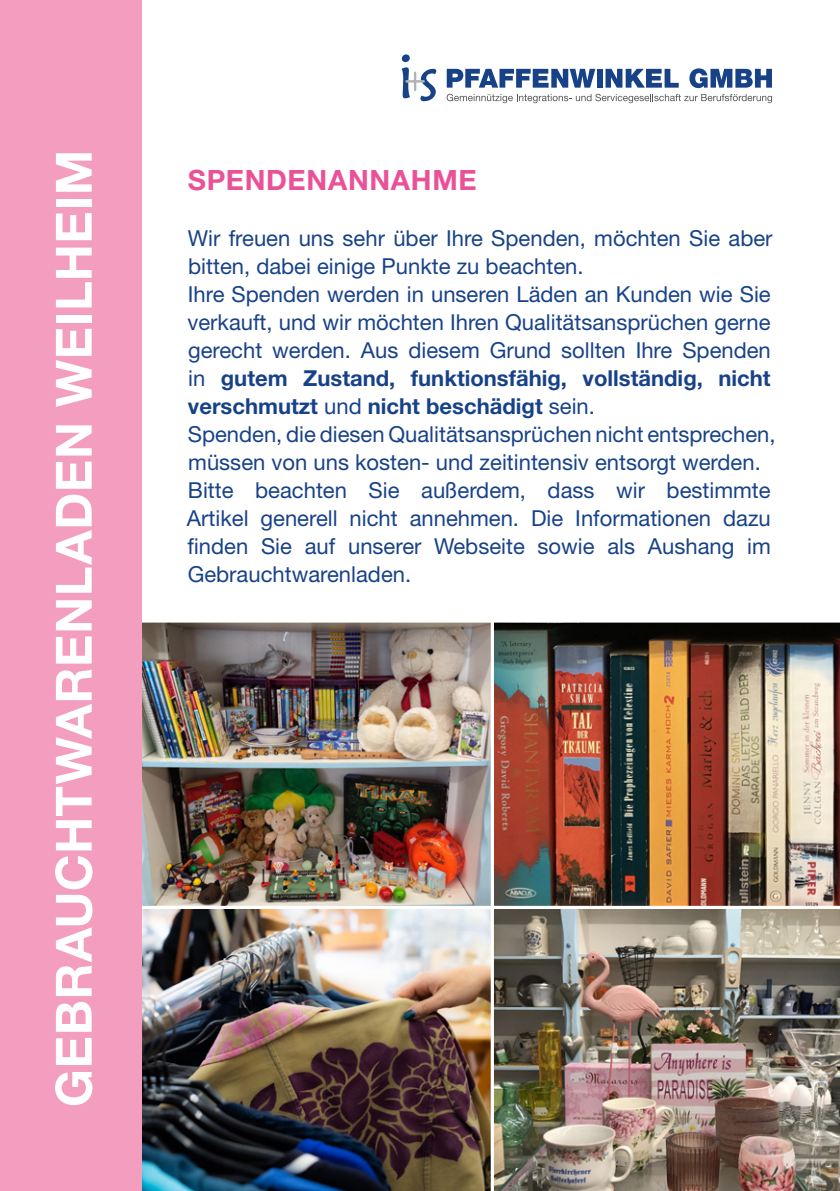
<style>
.page{position:relative;width:840px;height:1191px;background:#fff}
.page>*{position:absolute;margin:0;border:0;box-sizing:border-box;transform-origin:0 0}
.t1{font:700 50px "Helvetica Neue LT Std";letter-spacing:.01em;color:#fff}
.t2{font:700 28px "Helvetica Neue LT Std";letter-spacing:.025em;color:#ea5297}
.t3{font:22px/28px "Helvetica Neue LT Std";color:#184288}
.s1{font-weight:700}
</style>
<div class="page">
<img style="left:494px;top:622px;width:345px;height:284px">
<img style="left:142px;top:623px;width:347px;height:282px">
<div style="left:118px;top:619px;width:375px;height:290px;border:3px solid #fff"></div>
<img style="left:142px;top:906px;width:348px;height:285px">
<div style="left:401px;top:54px;width:8px;height:8px;background:#184287;border-radius:50%"></div>
<svg style="left:401px;top:67px;width:35px;height:34px"></svg>
<svg style="left:446px;top:69px;width:149px;height:19px"></svg>
<div style="left:596px;top:69px;width:6px;height:19px;background:#184287"></div>
<svg style="left:605px;top:69px;width:73px;height:19px"></svg>
<svg style="left:689px;top:68px;width:82px;height:20px"></svg>
<svg style="left:446px;top:94px;width:325px;height:9px"></svg>
<img style="left:490px;top:906px;width:349px;height:285px">
<div style="left:0;top:0;width:142px;height:1191px;background:#f39ebe"></div>
<h1 class="t1" style="left:43px;top:1107px;width:958px;rotate:-90deg">GEBRAUCHTWARENLADEN WEILHEIM</h1>
<p class="t2" style="left:188px;top:163px;width:290px">SPENDENANNAHME</p>
<p class="t3" style="left:187px;top:224px;width:589px">Wir freuen uns sehr über Ihre Spenden, möchten Sie aber bitten, dabei einige Punkte zu beachten.<br>Ihre Spenden werden in unseren Läden an Kunden wie Sie verkauft, und wir möchten Ihren Qualitätsansprüchen gerne gerecht werden. Aus diesem Grund sollten Ihre Spenden in <span class="s1">gutem Zustand, funktionsfähig, vollständig, nicht verschmutzt</span> und <span class="s1">nicht beschädigt</span> sein.<br>Spenden, die diesen Qualitätsansprüchen nicht entsprechen, müssen von uns kosten- und zeitintensiv entsorgt werden.<br>Bitte beachten Sie außerdem, dass wir bestimmte Artikel generell nicht annehmen. Die Informationen dazu finden Sie auf unserer Webseite sowie als Aushang im Gebrauchtwarenladen.</p>
</div>
